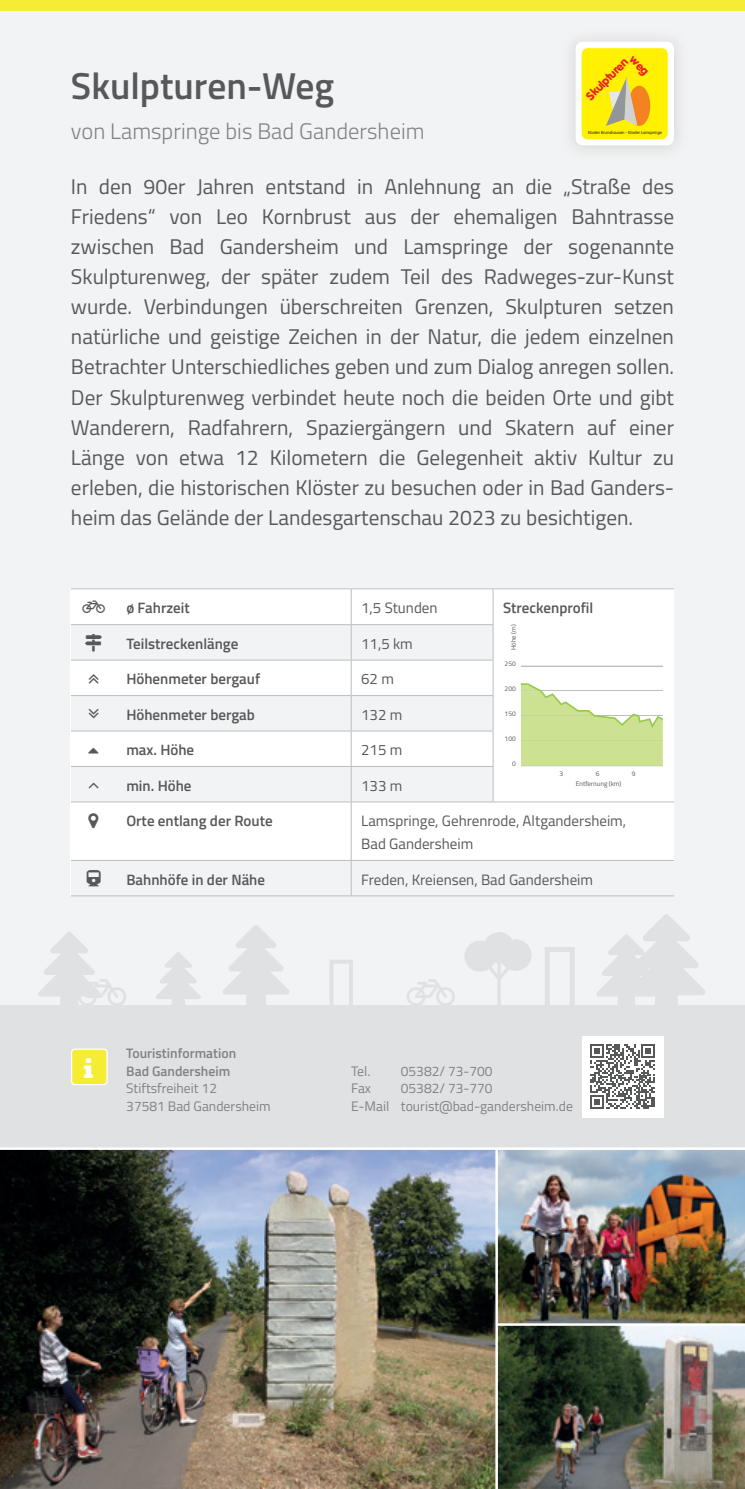
<style>
.page{position:relative;width:745px;height:1489px;background:#fff}
.page>*{position:absolute;margin:0;border:0;box-sizing:border-box;transform-origin:0 0}
.t1{font:600 37.5px "Titillium Web";color:#57585a}
.t2{font:300 22.5px "Titillium Web";color:#808285}
.t3{font:21.25px/30px "Titillium Web";color:#57585a;text-align:justify}
.t4{font:600 15px "Titillium Web";color:#57585a}
.t5{font:15px/22.5px "Titillium Web";color:#57585a}
.t6{font:13.75px/17.5px "Titillium Web";color:#808285}
.t7{font:600 13.75px/17.5px "Titillium Web";color:#808285}
.t8{font:700 11.5px "Vogue";color:#ee1d23}
.t9{font:6.75px "Titillium Web";color:#57585a}
.t10{font:4.25px "Vogue";color:#231f20}
</style>
<div class="page">
<div style="left:0;top:0;width:744px;height:1488px;background:#f2f3f4"></div>
<div style="left:0;top:1005px;width:744px;height:144px;background:#e0e1e3"></div>
<div style="left:71px;top:1049px;width:36px;height:35px;background:#f4ed33;border-radius:4px"></div>
<div style="left:71px;top:1048px;width:37px;height:37px;border:1px solid #fff;border-radius:4px"></div>
<div style="left:581px;top:1035px;width:81px;height:81px;background:#fff"></div>
<svg style="left:590px;top:1044px;width:65px;height:65px"></svg>
<svg style="left:464px;top:932px;width:67px;height:73px"></svg>
<img style="left:21px;top:1149px;width:474px;height:339px">
<img style="left:497px;top:1149px;width:247px;height:174px">
<img style="left:498px;top:1325px;width:246px;height:163px">
<hr style="left:495px;top:1148px;width:2px;height:340px;background:#fff">
<hr style="left:0;top:1147px;width:744px;height:2px;background:#fff">
<hr style="left:496px;top:1323px;width:248px;height:2px;background:#fff">
<div style="left:572px;top:39px;width:105px;height:111px;background:#e6e7e9"></div>
<div style="left:575px;top:42px;width:98px;height:103px;background:#fff;border-radius:7px"></div>
<div style="left:581px;top:48px;width:86px;height:91px;background:#fff101;border-radius:6px"></div>
<div style="left:627px;top:86px;width:22px;height:40px;background:#f58220;border-radius:50%"></div>
<div style="left:71px;top:588px;width:602px;height:308px;background:#fff"></div>
<svg style="left:71px;top:625px;width:602px;height:270px;fill:#f2f3f4"></svg>
<hr style="left:350px;top:589px;width:1px;height:35px;background:#bcbdc0">
<hr style="left:71px;top:624px;width:45px;height:1px;background:#bcbdc0">
<hr style="left:116px;top:624px;width:235px;height:1px;background:#bcbdc0">
<hr style="left:351px;top:624px;width:142px;height:1px;background:#bcbdc0">
<hr style="left:350px;top:625px;width:1px;height:34px;background:#bcbdc0">
<hr style="left:71px;top:659px;width:45px;height:1px;background:#bcbdc0">
<hr style="left:116px;top:659px;width:235px;height:1px;background:#bcbdc0">
<hr style="left:351px;top:659px;width:142px;height:1px;background:#bcbdc0">
<hr style="left:350px;top:660px;width:1px;height:35px;background:#bcbdc0">
<hr style="left:71px;top:695px;width:45px;height:1px;background:#bcbdc0">
<hr style="left:116px;top:695px;width:235px;height:1px;background:#bcbdc0">
<hr style="left:351px;top:695px;width:142px;height:1px;background:#bcbdc0">
<hr style="left:350px;top:696px;width:1px;height:34px;background:#bcbdc0">
<hr style="left:350px;top:731px;width:1px;height:35px;background:#bcbdc0">
<hr style="left:350px;top:766px;width:1px;height:35px;background:#bcbdc0">
<hr style="left:350px;top:802px;width:1px;height:58px;background:#bcbdc0">
<hr style="left:350px;top:860px;width:1px;height:35px;background:#bcbdc0">
<hr style="left:71px;top:730px;width:45px;height:1px;background:#bcbdc0">
<hr style="left:116px;top:730px;width:235px;height:1px;background:#bcbdc0">
<hr style="left:351px;top:730px;width:142px;height:1px;background:#bcbdc0">
<hr style="left:71px;top:766px;width:45px;height:1px;background:#bcbdc0">
<hr style="left:116px;top:766px;width:235px;height:1px;background:#bcbdc0">
<hr style="left:351px;top:766px;width:142px;height:1px;background:#bcbdc0">
<hr style="left:71px;top:801px;width:45px;height:1px;background:#bcbdc0">
<hr style="left:116px;top:801px;width:235px;height:1px;background:#bcbdc0">
<hr style="left:351px;top:801px;width:142px;height:1px;background:#bcbdc0">
<hr style="left:493px;top:801px;width:180px;height:1px;background:#bcbdc0">
<hr style="left:71px;top:860px;width:45px;height:1px;background:#bcbdc0">
<hr style="left:116px;top:860px;width:235px;height:1px;background:#bcbdc0">
<hr style="left:351px;top:860px;width:142px;height:1px;background:#bcbdc0">
<hr style="left:493px;top:860px;width:180px;height:1px;background:#bcbdc0">
<hr style="left:71px;top:895px;width:45px;height:1px;background:#bcbdc0">
<hr style="left:116px;top:895px;width:235px;height:1px;background:#bcbdc0">
<hr style="left:351px;top:895px;width:142px;height:1px;background:#bcbdc0">
<hr style="left:493px;top:895px;width:180px;height:1px;background:#bcbdc0">
<hr style="left:71px;top:588px;width:45px;height:1px;background:#bcbdc0">
<hr style="left:116px;top:588px;width:235px;height:1px;background:#bcbdc0">
<hr style="left:351px;top:588px;width:142px;height:1px;background:#bcbdc0">
<hr style="left:493px;top:588px;width:180px;height:1px;background:#bcbdc0">
<hr style="left:492px;top:589px;width:1px;height:35px;background:#bcbdc0">
<hr style="left:492px;top:625px;width:1px;height:34px;background:#bcbdc0">
<hr style="left:492px;top:660px;width:1px;height:35px;background:#bcbdc0">
<hr style="left:492px;top:696px;width:1px;height:34px;background:#bcbdc0">
<hr style="left:492px;top:731px;width:1px;height:35px;background:#bcbdc0">
<hr style="left:492px;top:766px;width:1px;height:35px;background:#bcbdc0">
<svg style="left:493px;top:589px;width:180px;height:212px"></svg>
<div style="left:0;top:0;width:744px;height:11px;background:#f4ed33"></div>
<img style="left:0;top:1149px;width:21px;height:339px">
<svg style="left:85px;top:634px;width:17px;height:17px"></svg>
<svg style="left:89px;top:673px;width:9px;height:10px"></svg>
<svg style="left:89px;top:708px;width:9px;height:10px"></svg>
<svg style="left:89px;top:782px;width:9px;height:6px"></svg>
<svg style="left:89px;top:812px;width:10px;height:15px"></svg>
<svg style="left:87px;top:869px;width:14px;height:17px"></svg>
<svg style="left:606px;top:76px;width:42px;height:50px"></svg>
<h1 class="t1" style="left:71px;top:58px;width:265px">Skulpturen-Weg</h1>
<p class="t2" style="left:71px;top:115px;width:355px">von Lamspringe bis Bad Gandersheim</p>
<p class="t8" style="left:584px;top:94px;width:55px;rotate:-44deg">Skulpturen</p>
<p class="t10" style="left:588px;top:131px;width:75px">Kloster Brunshausen - Kloster Lamspringe</p>
<p class="t3" style="left:71px;top:171px;width:604px">In den 90er Jahren entstand in Anlehnung an die „Straße des Friedens“ von Leo Kornbrust aus der ehemaligen Bahntrasse zwischen Bad Gandersheim und Lamspringe der sogenannte Skulpturenweg, der später zudem Teil des Radweges-zur-Kunst wurde. Verbindungen überschreiten Grenzen, Skulpturen setzen natürliche und geistige Zeichen in der Natur, die jedem einzelnen Betrachter Unterschiedliches geben und zum Dialog anregen sollen.<br>Der Skulpturenweg verbindet heute noch die beiden Orte und gibt Wanderern, Radfahrern, Spaziergängern und Skatern auf einer Länge von etwa 12 Kilometern die Gelegenheit aktiv Kultur zu erleben, die historischen Klöster zu besuchen oder in Bad Ganders&shy;heim das Gelände der Landesgartenschau 2023 zu besichtigen.</p>
<p class="t4" style="left:126px;top:596px;width:65px">ø Fahrzeit</p>
<p class="t5" style="left:361px;top:595px;width:78px">1,5 Stunden</p>
<p class="t4" style="left:503px;top:596px;width:92px">Streckenprofil</p>
<p class="t4" style="left:126px;top:632px;width:113px">Teilstreckenlänge</p>
<p class="t5" style="left:361px;top:631px;width:53px">11,5 km</p>
<p class="t4" style="left:126px;top:667px;width:135px">Höhenmeter bergauf</p>
<p class="t5" style="left:361px;top:667px;width:34px">62 m</p>
<p class="t4" style="left:126px;top:703px;width:130px">Höhenmeter bergab</p>
<p class="t5" style="left:361px;top:702px;width:43px">132 m</p>
<p class="t4" style="left:89px;top:738px;width:107px">➢ max. Höhe</p>
<p class="t5" style="left:361px;top:737px;width:43px">215 m</p>
<p class="t4" style="left:126px;top:774px;width:67px">min. Höhe</p>
<p class="t5" style="left:361px;top:773px;width:43px">133 m</p>
<p class="t4" style="left:126px;top:809px;width:148px">Orte entlang der Route</p>
<p class="t5" style="left:361px;top:808px;width:266px">Lamspringe, Gehrenrode, Altgandersheim,<br>Bad Gandersheim</p>
<p class="t4" style="left:126px;top:868px;width:140px">Bahnhöfe in der Nähe</p>
<p class="t5" style="left:361px;top:867px;width:233px">Freden, Kreiensen, Bad Gandersheim</p>
<p class="t9" style="left:508px;top:650px;width:27px;rotate:-90deg">Höhe (m)</p>
<p class="t9" style="left:504px;top:658px;width:13px">250</p>
<p class="t9" style="left:504px;top:683px;width:13px">200</p>
<p class="t9" style="left:504px;top:709px;width:13px">150</p>
<p class="t9" style="left:504px;top:734px;width:13px">100</p>
<p class="t9" style="left:511px;top:759px;width:5px">0</p>
<p class="t9" style="left:559px;top:769px;width:5px">3</p>
<p class="t9" style="left:595px;top:769px;width:5px">6</p>
<p class="t9" style="left:631px;top:769px;width:5px">9</p>
<p class="t9" style="left:575px;top:778px;width:47px">Entfernung (km)</p>
<p class="t7" style="left:126px;top:1043px;width:111px">Touristinformation<br>Bad Gandersheim</p>
<p class="t6" style="left:126px;top:1078px;width:146px">Stiftsfreiheit 12<br>37581 Bad Gandersheim</p>
<p class="t6" style="left:351px;top:1061px;width:21px">Tel.</p>
<p class="t6" style="left:400px;top:1061px;width:93px">05382/ 73-700</p>
<p class="t6" style="left:351px;top:1078px;width:21px">Fax</p>
<p class="t6" style="left:351px;top:1078px;width:223px;text-indent:50px">05382/ 73-770<br>E-Mail tourist@bad-gandersheim.de</p>
</div>
